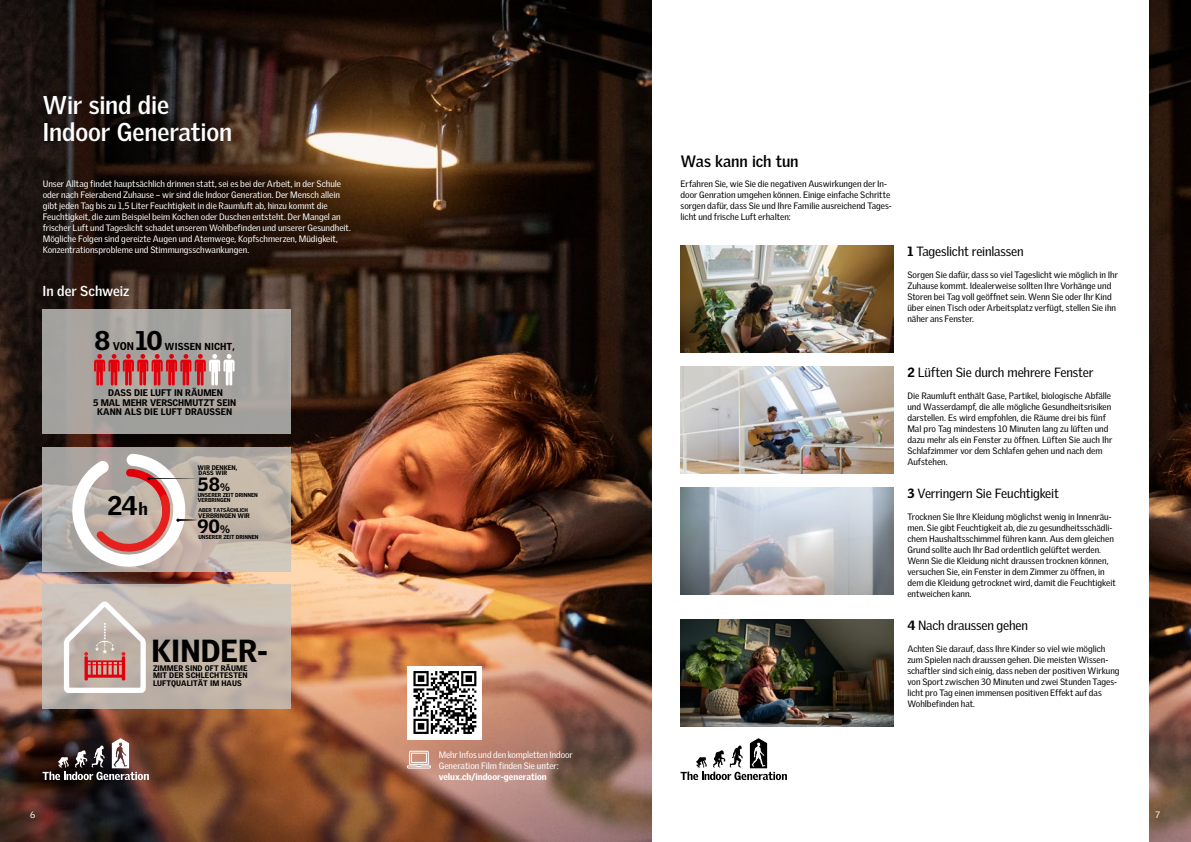
<style>
.page{position:relative;width:1191px;height:842px;background:#fff}
.page>*{position:absolute;margin:0;border:0;box-sizing:border-box;transform-origin:0 0}
.t1{font:900 31px "Velux Gothic";color:#000}
.t2{font:900 26.3px "Velux Gothic";color:#000}
.t3{font:900 26.2px "Velux Gothic";color:#000}
.t4{font:700 25px/27px "Velux Gothic";letter-spacing:-.005em;color:#fff}
.t5{font:900 18.7px "Velux Gothic";color:#000}
.t6{font:700 16px "Velux Gothic";letter-spacing:-.005em;color:#000}
.t7{font:700 14px "Velux Gothic";letter-spacing:-.005em;color:#fff}
.t8{font:13px "Velux Gothic";letter-spacing:-.015em;color:#000}
.t9{font:900 10.9px "Velux Gothic";color:#000}
.t10{font:900 9.8px "Velux Gothic";letter-spacing:.01em;color:#000}
.t11{font:900 9.3px/9.8px "Velux Gothic";color:#000;text-align:center}
.t12{font:9px/11px "Velux Gothic";color:#000}
.t13{font:9px/11px "Velux Gothic";letter-spacing:-.005em;color:#fff}
.t14{font:900 9px "Velux Gothic";color:#fff}
.t15{font:900 7.8px/7.4px "Velux Gothic";letter-spacing:.005em;color:#000;text-align:justify}
.t16{font:900 6.5px "Velux Gothic";letter-spacing:-.01em;color:#000}
.t17{font:900 6.1px "Velux Gothic";letter-spacing:.005em;color:#000}
.t18{font:900 5.6px/5.6px "Velux Gothic";letter-spacing:-.01em;color:#000}
.t19{font:900 5.4px "Velux Gothic";letter-spacing:-.005em;color:#000}
.s1{font-size:10.7px}
.s2{font-size:17.3px}
.s3{font-weight:900}
</style>
<div class="page">
<img style="left:0;top:0;width:652px;height:842px">
<img style="left:1149px;top:0;width:42px;height:842px">
<div style="left:9px;top:702px;width:174px;height:117px;background:#000;opacity:.75"></div>
<svg style="left:43px;top:738px;width:106px;height:42px;background:#604f4c"></svg>
<svg style="left:680px;top:738px;width:107px;height:42px"></svg>
<div style="left:43px;top:309px;width:248px;height:124px;background:#a5a29e"></div>
<svg style="left:43px;top:448px;width:248px;height:124px;background:#bcb3a9"></svg>
<svg style="left:43px;top:584px;width:248px;height:125px;background:#c2b6ab"></svg>
<img style="left:680px;top:245px;width:213px;height:108px">
<img style="left:680px;top:366px;width:213px;height:108px">
<img style="left:680px;top:487px;width:213px;height:108px">
<img style="left:680px;top:619px;width:213px;height:108px">
<svg style="left:94px;top:354px;width:140px;height:32px"></svg>
<svg style="left:63px;top:600px;width:85px;height:94px"></svg>
<svg style="left:70px;top:454px;width:127px;height:113px"></svg>
<div style="left:408px;top:666px;width:74px;height:73px;background:#fff"></div>
<svg style="left:413px;top:671px;width:63px;height:63px"></svg>
<svg style="left:407px;top:751px;width:24px;height:18px"></svg>
<h3 class="t4" style="left:43px;top:91px;width:191px">Wir sind die<br>Indoor Generation</h3>
<p class="t13" style="left:43px;top:178px;width:310px">Unser Alltag findet hauptsächlich drinnen statt, sei es bei der Arbeit, in der Schule oder nach Feierabend Zuhause – wir sind die Indoor Generation. Der Mensch allein gibt jeden Tag bis zu 1,5 Liter Feuchtigkeit in die Raumluft ab, hinzu kommt die Feuchtigkeit, die zum Beispiel beim Kochen oder Duschen entsteht. Der Mangel an frischer Luft und Tageslicht schadet unserem Wohlbefinden und unserer Gesundheit.<br>Mögliche Folgen sind gereizte Augen und Atemwege, Kopfschmerzen, Müdigkeit, Konzentrationsprobleme und Stimmungsschwankungen.</p>
<h3 class="t7" style="left:43px;top:283px;width:88px">In der Schweiz</h3>
<h2 class="t2" style="left:95px;top:324px;width:17px">8</h2>
<p class="t9" style="left:113px;top:339px;width:23px">VON</p>
<h2 class="t2" style="left:136px;top:323px;width:29px">10</h2>
<p class="t10" style="left:165px;top:340px;width:72px">WISSEN NICHT,</p>
<p class="t11" style="left:93px;top:387px;width:145px">DASS DIE LUFT IN RÄUMEN<br>5 MAL MEHR VERSCHMUTZT SEIN<br>KANN ALS DIE LUFT DRAUSSEN</p>
<p class="t16" style="left:197px;top:463px;width:41px">WIR DENKEN,</p>
<p class="t17" style="left:198px;top:469px;width:30px">DASS WIR</p>
<h3 class="t5" style="left:198px;top:472px;width:34px">58<span class="s1">%</span></h3>
<p class="t18" style="left:198px;top:492px;width:62px">UNSERER ZEIT DRINNEN<br>VERBRINGEN</p>
<h3 class="t3" style="left:108px;top:489px;width:42px">24<span class="s2">h</span></h3>
<p class="t19" style="left:198px;top:507px;width:51px">ABER TATSÄCHLICH</p>
<p class="t16" style="left:198px;top:512px;width:53px">VERBRINGEN WIR</p>
<h3 class="t5" style="left:197px;top:515px;width:34px">90<span class="s1">%</span></h3>
<p class="t18" style="left:198px;top:534px;width:62px">UNSERER ZEIT DRINNEN</p>
<h1 class="t1" style="left:152px;top:631px;width:118px">KINDER-</h1>
<p class="t15" style="left:153px;top:664px;width:96px">ZIMMER SIND OFT RÄUME MIT DER SCHLECHTESTEN LUFTQUALITÄT IM HAUS</p>
<p class="t13" style="left:439px;top:749px;width:135px">Mehr Infos und den kompletten Indoor<br>Generation Film finden Sie unter:</p>
<p class="t14" style="left:439px;top:771px;width:110px">velux.ch/indoor-generation</p>
<h3 class="t6" style="left:680px;top:151px;width:120px">Was kann ich tun</h3>
<p class="t12" style="left:680px;top:178px;width:213px">Erfahren Sie, wie Sie die negativen Auswirkungen der In&shy;door Genration umgehen können. Einige einfache Schritte sorgen dafür, dass Sie und Ihre Familie ausreichend Tages&shy;licht und frische Luft erhalten:</p>
<h3 class="t8" style="left:907px;top:244px;width:118px"><span class="s3">1</span> Tageslicht reinlassen</h3>
<p class="t12" style="left:907px;top:269px;width:212px">Sorgen Sie dafür, dass so viel Tageslicht wie möglich in Ihr Zuhause kommt. Idealerweise sollten Ihre Vorhänge und Storen bei Tag voll geöffnet sein. Wenn Sie oder Ihr Kind über einen Tisch oder Arbeitsplatz verfügt, stellen Sie ihn näher ans Fenster.</p>
<h3 class="t8" style="left:907px;top:365px;width:187px"><span class="s3">2</span> Lüften Sie durch mehrere Fenster</h3>
<p class="t12" style="left:907px;top:390px;width:206px">Die Raumluft enthält Gase, Partikel, biologische Abfälle und Wasserdampf, die alle mögliche Gesundheitsrisiken darstellen. Es wird empfohlen, die Räume drei bis fünf Mal pro Tag mindestens 10 Minuten lang zu lüften und dazu mehr als ein Fenster zu öffnen. Lüften Sie auch Ihr Schlafzimmer vor dem Schlafen gehen und nach dem Aufstehen.</p>
<h3 class="t8" style="left:907px;top:486px;width:153px"><span class="s3">3</span> Verringern Sie Feuchtigkeit</h3>
<p class="t12" style="left:907px;top:511px;width:210px">Trocknen Sie Ihre Kleidung möglichst wenig in Innenräu&shy;men. Sie gibt Feuchtigkeit ab, die zu gesundheitsschädli&shy;chem Haushaltsschimmel führen kann. Aus dem gleichen Grund sollte auch Ihr Bad ordentlich gelüftet werden.<br>Wenn Sie die Kleidung nicht draussen trocknen können, versuchen Sie, ein Fenster in dem Zimmer zu öffnen, in dem die Kleidung getrocknet wird, damit die Feuchtigkeit entweichen kann.</p>
<h3 class="t8" style="left:907px;top:618px;width:122px"><span class="s3">4</span> Nach draussen gehen</h3>
<p class="t12" style="left:907px;top:643px;width:214px">Achten Sie darauf, dass Ihre Kinder so viel wie möglich zum Spielen nach draussen gehen. Die meisten Wissen&shy;schaftler sind sich einig, dass neben der positiven Wirkung von Sport zwischen 30 Minuten und zwei Stunden Tages&shy;licht pro Tag einen immensen positiven Effekt auf das Wohlbefinden hat.</p>
<p class="t13" style="left:30px;top:809px;width:7px">6</p>
<p class="t13" style="left:1155px;top:809px;width:6px">7</p>
</div>
